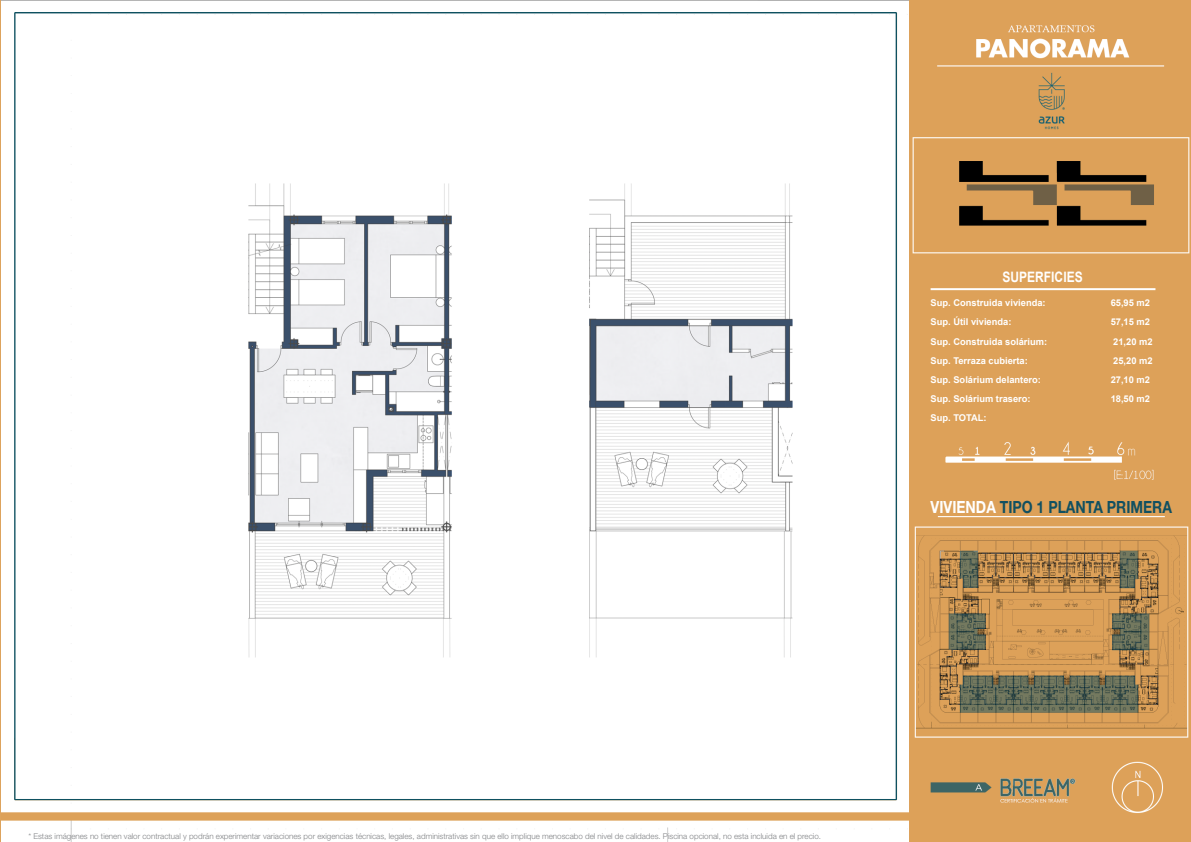
<style>
.page{position:relative;width:1191px;height:842px;background:#fff}
.page>*{position:absolute;margin:0;border:0;box-sizing:border-box;transform-origin:0 0}
.t1{font:700 16.8px "Helvetica Neue LT Std";color:#115061;scale:.83 1}
.t2{font:700 14.4px "Arial";color:#fff;scale:.83 1}
.t3{font:700 9.3px "Arial";color:#fff}
.t4{font:300 8px "Helvetica Neue LT Std";color:#808285}
.s1{color:#fff}
</style>
<div class="page">
<img style="left:0;top:0;width:1191px;height:842px">
<hr style="left:930px;top:288px;width:225px;height:2px;background:#fff">
<p class="t2" style="left:1002px;top:266px;width:98px">SUPERFICIES</p>
<p class="t3" style="left:930px;top:296px;width:117px">Sup. Construida vivienda:</p>
<p class="t3" style="left:1110px;top:296px;width:41px">65,95 m2</p>
<p class="t3" style="left:930px;top:316px;width:82px">Sup. Útil vivienda:</p>
<p class="t3" style="left:1110px;top:316px;width:41px">57,15 m2</p>
<p class="t3" style="left:930px;top:335px;width:118px">Sup. Construida solárium:</p>
<p class="t3" style="left:1113px;top:335px;width:41px">21,20 m2</p>
<p class="t3" style="left:930px;top:354px;width:99px">Sup. Terraza cubierta:</p>
<p class="t3" style="left:1113px;top:354px;width:41px">25,20 m2</p>
<p class="t3" style="left:930px;top:373px;width:112px">Sup. Solárium delantero:</p>
<p class="t3" style="left:1110px;top:373px;width:41px">27,10 m2</p>
<p class="t3" style="left:930px;top:392px;width:102px">Sup. Solárium trasero:</p>
<p class="t3" style="left:1110px;top:392px;width:41px">18,50 m2</p>
<p class="t3" style="left:930px;top:412px;width:58px">Sup. TOTAL:</p>
<p class="t1" style="left:930px;top:496px;width:292px"><span class="s1">VIVIENDA</span> TIPO 1 PLANTA PRIMERA</p>
<p class="t4" style="left:28px;top:831px;width:794px">* Estas imágenes no tienen valor contractual y podrán experimentar variaciones por exigencias técnicas, legales, administrativas sin que ello implique menoscabo del nivel de calidades. Piscina opcional, no esta incluida en el precio.</p>
</div>
